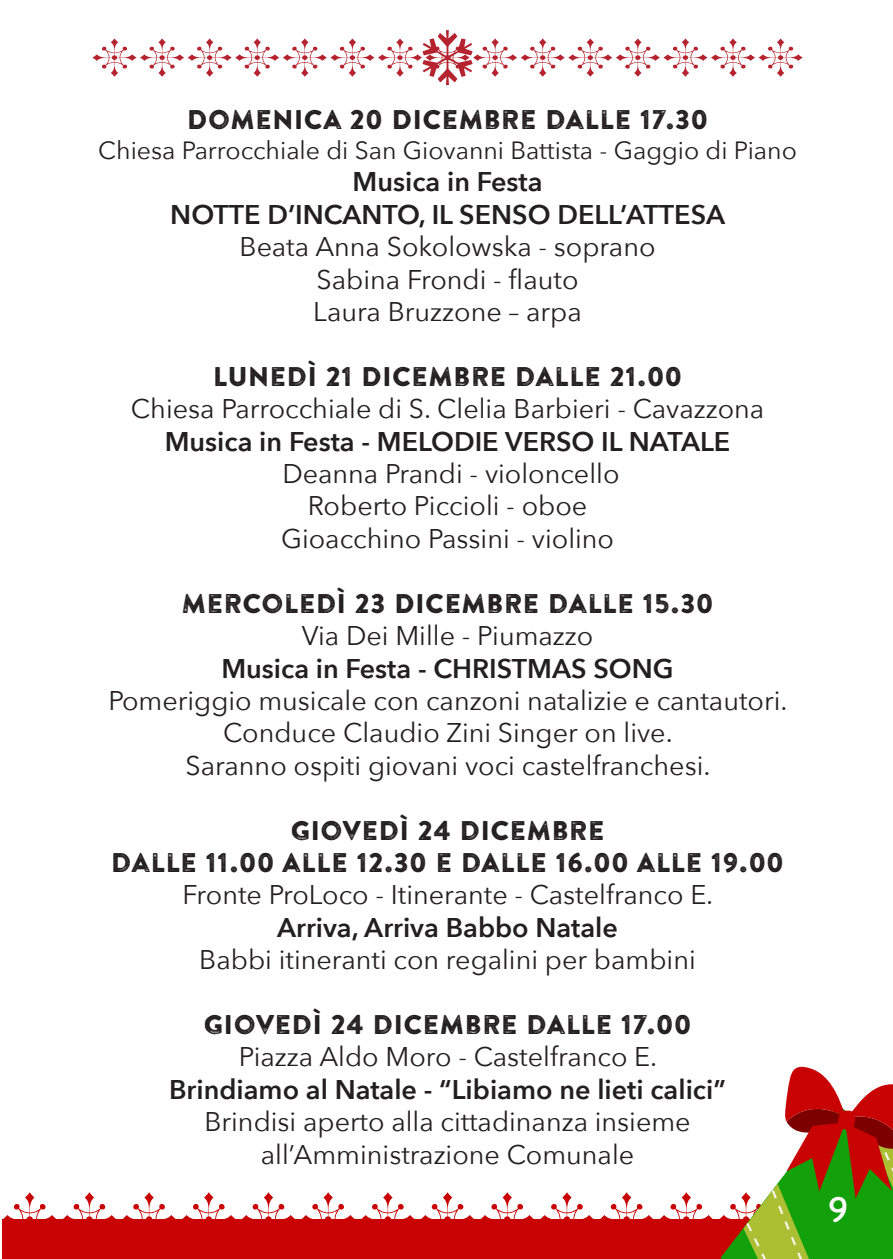
<style>
.page{position:relative;width:893px;height:1259px;background:#fff}
.page>*{position:absolute;margin:0;border:0;box-sizing:border-box;transform-origin:0 0}
.t1{font:36px "Chalkboard SE";color:#fff}
.t2{font:27px/32.4px "Avenir Next";color:#231f20;text-align:center}
.t3{font:600 27px "Avenir Next";color:#231f20}
.t4{font:27px "Brandon Printed One";color:#231f20}
.t5{font:24.9px "Avenir Next";color:#231f20}
</style>
<div class="page">
<svg style="left:2px;top:1066px;width:891px;height:193px"></svg>
<svg style="left:93px;top:30px;width:710px;height:55px"></svg>
<p class="t4" style="left:187px;top:103px;width:523px">DOMENICA 20 DICEMBRE DALLE 17.30</p>
<p class="t5" style="left:98px;top:129px;width:700px">Chiesa Parrocchiale di San Giovanni Battista - Gaggio di Piano</p>
<p class="t3" style="left:353px;top:159px;width:191px">Musica in Festa</p>
<p class="t3" style="left:170px;top:191px;width:556px">NOTTE D’INCANTO, IL SENSO DELL’ATTESA</p>
<p class="t2" style="left:240px;top:229px;width:418px">Beata Anna Sokolowska - soprano</p>
<p class="t2" style="left:317px;top:262px;width:263px">Sabina Frondi - flauto</p>
<p class="t2" style="left:313px;top:294px;width:270px">Laura Bruzzone – arpa</p>
<p class="t4" style="left:213px;top:359px;width:471px">LUNEDÌ 21 DICEMBRE DALLE 21.00</p>
<p class="t2" style="left:131px;top:391px;width:635px">Chiesa Parrocchiale di S. Clelia Barbieri - Cavazzona</p>
<p class="t3" style="left:165px;top:418px;width:567px">Musica in Festa - MELODIE VERSO IL NATALE</p>
<p class="t2" style="left:282px;top:456px;width:339px">Deanna Prandi - violoncello</p>
<p class="t2" style="left:308px;top:489px;width:281px">Roberto Piccioli - oboe</p>
<p class="t2" style="left:281px;top:521px;width:335px">Gioacchino Passini - violino</p>
<p class="t4" style="left:182px;top:586px;width:534px">MERCOLEDÌ 23 DICEMBRE DALLE 15.30</p>
<p class="t2" style="left:302px;top:618px;width:293px">Via Dei Mille - Piumazzo</p>
<p class="t3" style="left:221px;top:645px;width:454px">Musica in Festa - CHRISTMAS SONG</p>
<p class="t2" style="left:108px;top:683px;width:681px">Pomeriggio musicale con canzoni natalizie e cantautori.<br>Conduce Claudio Zini Singer on live.</p>
<p class="t2" style="left:185px;top:748px;width:526px">Saranno ospiti giovani voci castelfranchesi.</p>
<p class="t4" style="left:290px;top:813px;width:316px">GIOVEDÌ 24 DICEMBRE</p>
<p class="t4" style="left:111px;top:845px;width:675px">DALLE 11.00 ALLE 12.30 E DALLE 16.00 ALLE 19.00</p>
<p class="t2" style="left:183px;top:877px;width:532px">Fronte ProLoco - Itinerante - Castelfranco E.</p>
<p class="t3" style="left:277px;top:904px;width:342px">Arriva, Arriva Babbo Natale</p>
<p class="t2" style="left:199px;top:942px;width:498px">Babbi itineranti con regalini per bambini</p>
<p class="t4" style="left:203px;top:1007px;width:490px">GIOVEDÌ 24 DICEMBRE DALLE 17.00</p>
<p class="t2" style="left:239px;top:1039px;width:420px">Piazza Aldo Moro - Castelfranco E.</p>
<p class="t3" style="left:169px;top:1066px;width:558px">Brindiamo al Natale - “Libiamo ne lieti calici”</p>
<p class="t2" style="left:204px;top:1104px;width:488px">Brindisi aperto alla cittadinanza insieme</p>
<p class="t2" style="left:261px;top:1137px;width:375px">all’Amministrazione Comunale</p>
<h1 class="t1" style="left:828px;top:1177px;width:22px">9</h1>
</div>
